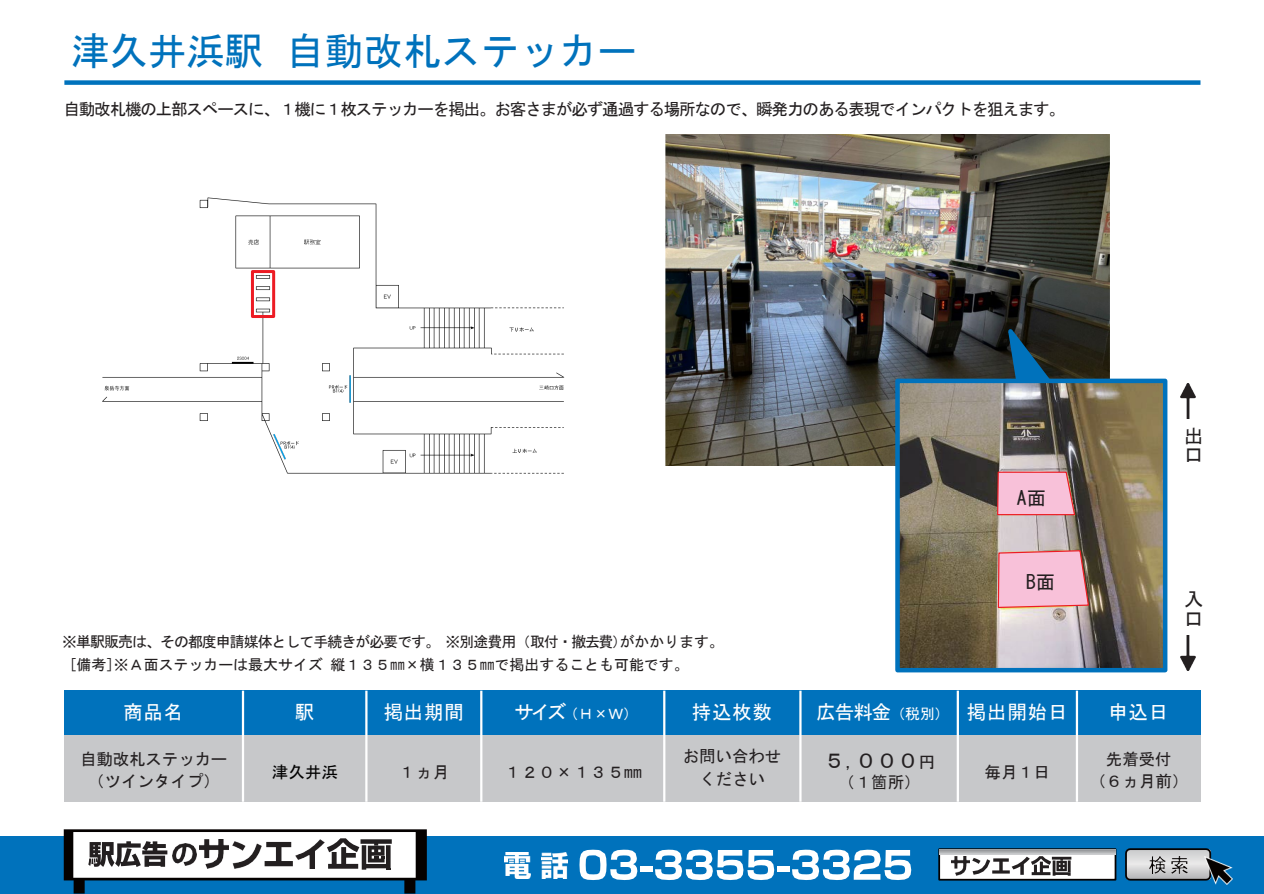
<style>
.page{position:relative;width:1264px;height:894px;background:#fff}
.page>*{position:absolute;margin:0;border:0;box-sizing:border-box;transform-origin:0 0}
.t1{font:39px "MS Gothic";color:#0072bc}
.t2{font:21px "MS Gothic";color:#231f20}
.t3{font:19.5px "MS Gothic";letter-spacing:.035em;color:#fff}
.t4{font:19.5px/19.5px "MS Gothic";color:#231f20}
.t5{font:16.5px "MS Gothic";letter-spacing:-.065em;color:#231f20}
.t6{font:16.5px/22.6px "MS Gothic";letter-spacing:-.01em;color:#231f20;text-align:center}
.t7{font:16.5px "MS Gothic";letter-spacing:.04em;color:#231f20}
.t8{font:16.5px "MS P Gothic";color:#000}
.t9{font:15px "MS Gothic";letter-spacing:-.06em;color:#231f20}
.t10{font:15px "MS Gothic";letter-spacing:-.01em;color:#231f20}
.t11{font:15px "MS Gothic";color:#fff}
.s1{font-family:"MS P Gothic"}
.s2{font-size:19.5px}
.s3{font-size:15px}
.s4{font-size:16.5px}
</style>
<div class="page">
<div style="left:0;top:836px;width:1263px;height:57px;background:#0072bc"></div>
<img style="left:504px;top:852px;width:26px;height:26px">
<img style="left:541px;top:852px;width:26px;height:26px">
<svg style="left:579px;top:849px;width:58px;height:30px"></svg>
<div style="left:640px;top:865px;width:12px;height:6px;background:#fff"></div>
<svg style="left:655px;top:849px;width:119px;height:30px"></svg>
<div style="left:777px;top:865px;width:12px;height:6px;background:#fff"></div>
<svg style="left:792px;top:849px;width:119px;height:30px"></svg>
<svg style="left:1125px;top:848px;width:86px;height:33px"></svg>
<img style="left:1148px;top:856px;width:17px;height:17px">
<img style="left:1171px;top:856px;width:15px;height:16px">
<div style="left:939px;top:849px;width:176px;height:30px;background:#fff"></div>
<div style="left:938px;top:848px;width:178px;height:32px;border:2px solid #050100"></div>
<img style="left:939px;top:849px;width:176px;height:5px">
<img style="left:1204px;top:856px;width:28px;height:28px">
<img style="left:951px;top:856px;width:18px;height:18px">
<svg style="left:64px;top:829px;width:363px;height:64px"></svg>
<svg style="left:972px;top:856px;width:99px;height:19px"></svg>
<div style="left:64px;top:80px;width:1136px;height:5px;background:#0072bc"></div>
<div style="left:64px;top:690px;width:179px;height:45px;background:#0072bc"></div>
<div style="left:243px;top:690px;width:123px;height:45px;background:#0072bc"></div>
<div style="left:366px;top:690px;width:115px;height:45px;background:#0072bc"></div>
<div style="left:481px;top:690px;width:183px;height:45px;background:#0072bc"></div>
<div style="left:664px;top:690px;width:136px;height:45px;background:#0072bc"></div>
<div style="left:800px;top:690px;width:157px;height:45px;background:#0072bc"></div>
<div style="left:957px;top:690px;width:119px;height:45px;background:#0072bc"></div>
<div style="left:1076px;top:690px;width:123px;height:45px;background:#0072bc"></div>
<div style="left:64px;top:735px;width:179px;height:66px;background:#c7c8ca"></div>
<div style="left:243px;top:735px;width:123px;height:66px;background:#c7c8ca"></div>
<div style="left:366px;top:735px;width:115px;height:66px;background:#c7c8ca"></div>
<div style="left:481px;top:735px;width:183px;height:66px;background:#c7c8ca"></div>
<div style="left:664px;top:735px;width:136px;height:66px;background:#c7c8ca"></div>
<div style="left:800px;top:735px;width:157px;height:66px;background:#c7c8ca"></div>
<div style="left:957px;top:735px;width:119px;height:66px;background:#c7c8ca"></div>
<div style="left:1076px;top:735px;width:123px;height:66px;background:#c7c8ca"></div>
<hr style="left:242px;top:690px;width:2px;height:111px;background:#fff">
<hr style="left:365px;top:690px;width:2px;height:111px;background:#fff">
<hr style="left:480px;top:690px;width:2px;height:111px;background:#fff">
<hr style="left:663px;top:690px;width:2px;height:111px;background:#fff">
<hr style="left:799px;top:690px;width:2px;height:111px;background:#fff">
<hr style="left:956px;top:690px;width:2px;height:111px;background:#fff">
<hr style="left:1075px;top:690px;width:2px;height:111px;background:#fff">
<img style="left:666px;top:135px;width:442px;height:330px">
<div style="left:661px;top:130px;width:452px;height:340px;border:4px solid #fff"></div>
<svg style="left:1002px;top:314px;width:52px;height:64px"></svg>
<img style="left:900px;top:383px;width:262px;height:284px">
<svg style="left:996px;top:471px;width:79px;height:45px"></svg>
<svg style="left:996px;top:549px;width:93px;height:59px"></svg>
<img style="left:1180px;top:384px;width:14px;height:34px">
<img style="left:1180px;top:635px;width:14px;height:35px">
<div style="left:895px;top:378px;width:272px;height:294px;border:4px solid #0072bc"></div>
<img style="left:102px;top:197px;width:463px;height:277px">
<div style="left:251px;top:270px;width:24px;height:48px;border:3px solid #ed1c24"></div>
<h1 class="t1" style="left:71px;top:31px;width:567px"><span class="s1">津久井浜</span>駅自動改札ステッカー</h1>
<p class="t5" style="left:63px;top:101px;width:1003px">自動改札機の上部スペースに、１機に１枚ステッカーを掲出。お客さまが必ず通過する場所なので、瞬発力のある表現でインパクトを狙えます。</p>
<p class="t4" style="left:1016px;top:488px;width:31px">A面</p>
<p class="t9" style="left:62px;top:634px;width:663px">※単駅販売は、その都度申請媒体として手続きが必要です。 ※別途費用（取付・撤去費）がかかります。</p>
<p class="t10" style="left:69px;top:656px;width:621px">[備考]※Ａ面ステッカーは最大サイズ縦１３５㎜×横１３５㎜で掲出することも可能です。</p>
<p class="t4" style="left:1025px;top:572px;width:31px">B面</p>
<p class="t4" style="left:1183px;top:426px;width:19px">出口</p>
<p class="t4" style="left:1183px;top:589px;width:20px">入口</p>
<p class="t3" style="left:123px;top:701px;width:61px">商品名</p>
<p class="t3" style="left:295px;top:701px;width:21px">駅</p>
<p class="t3" style="left:383px;top:701px;width:82px">掲出期間</p>
<p class="t11" style="left:514px;top:705px;width:125px"><span class="s2">サイズ</span>（Ｈ×Ｗ）</p>
<p class="t3" style="left:691px;top:701px;width:82px">持込枚数</p>
<p class="t3" style="left:816px;top:701px;width:135px">広告料金<span class="s3">（税別）</span></p>
<p class="t3" style="left:966px;top:701px;width:102px">掲出開始日</p>
<p class="t3" style="left:1108px;top:701px;width:61px">申込日</p>
<p class="t6" style="left:80px;top:747px;width:149px">自動改札ステッカー</p>
<p class="t5" style="left:88px;top:773px;width:134px">（ツインタイプ）</p>
<p class="t6" style="left:682px;top:744px;width:100px">お問い合わせください</p>
<p class="t2" style="left:823px;top:749px;width:113px">５,０００<span class="s4">円</span></p>
<p class="t5" style="left:1105px;top:750px;width:67px">先着受付</p>
<p class="t5" style="left:1089px;top:773px;width:101px">（６ヵ月前）</p>
<p class="t8" style="left:272px;top:763px;width:68px">津久井浜</p>
<p class="t5" style="left:398px;top:763px;width:52px">１ヵ月</p>
<p class="t7" style="left:504px;top:763px;width:139px">１２０×１３５mm</p>
<p class="t5" style="left:984px;top:763px;width:67px">毎月１日</p>
<p class="t5" style="left:838px;top:773px;width:84px">（１箇所）</p>
</div>
